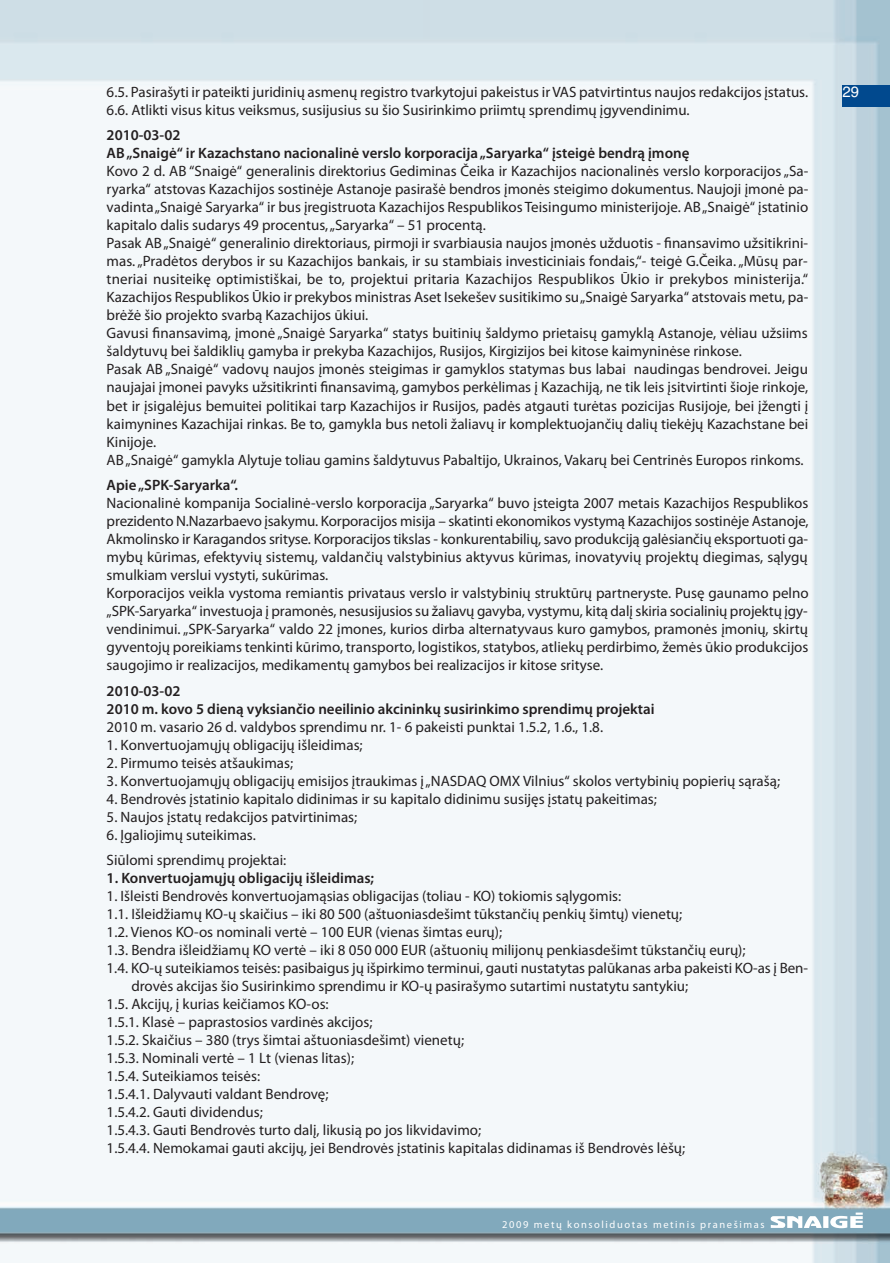
<style>
.page{position:relative;width:890px;height:1263px;background:#fff}
.page>*{position:absolute;margin:0;border:0;box-sizing:border-box;transform-origin:0 0}
.t1{font:15px/18px "Myriad Pro";color:#231f20}
.t2{font:600 15px/18px "Myriad Pro";color:#231f20}
.t3{font:15px "Helvetica";color:#fff}
.t4{font:10.5px "Myriad Pro";letter-spacing:.15em;color:#fff}
</style>
<div class="page">
<img style="left:0;top:0;width:890px;height:1263px">
<div style="left:842px;top:86px;width:48px;height:21px;background:#01498e"></div>
<svg style="left:770px;top:1212px;width:93px;height:16px"></svg>
<p class="t1" style="left:107px;top:84px;width:703px">6.5. Pasirašyti ir pateikti juridinių asmenų registro tvarkytojui pakeistus ir VAS patvirtintus naujos redakcijos įstatus.<br>6.6. Atlikti visus kitus veiksmus, susijusius su šio Susirinkimo priimtų sprendimų įgyvendinimu.</p>
<p class="t2" style="left:107px;top:128px;width:584px">2010-03-02<br>AB „Snaigė“ ir Kazachstano nacionalinė verslo korporacija „Saryarka“ įsteigė bendrą įmonę</p>
<p class="t1" style="left:107px;top:164px;width:703px">Kovo 2 d. AB “Snaigė“ generalinis direktorius Gediminas Čeika ir Kazachijos nacionalinės verslo korporacijos „Sa&shy;ryarka“ atstovas Kazachijos sostinėje Astanoje pasirašė bendros įmonės steigimo dokumentus. Naujoji įmonė pa&shy;vadinta „Snaigė Saryarka“ ir bus įregistruota Kazachijos Respublikos Teisingumo ministerijoje. AB „Snaigė“ įstatinio kapitalo dalis sudarys 49 procentus, „Saryarka“ – 51 procentą.<br>Pasak AB „Snaigė“ generalinio direktoriaus, pirmoji ir svarbiausia naujos įmonės užduotis - finansavimo užsitikrini&shy;mas. „Pradėtos derybos ir su Kazachijos bankais, ir su stambiais investiciniais fondais,“- teigė G.Čeika. „Mūsų par&shy;tneriai nusiteikę optimistiškai, be to, projektui pritaria Kazachijos Respublikos Ūkio ir prekybos ministerija.“ Kazachijos Respublikos Ūkio ir prekybos ministras Aset Isekešev susitikimo su „Snaigė Saryarka“ atstovais metu, pa&shy;brėžė šio projekto svarbą Kazachijos ūkiui.<br>Gavusi finansavimą, įmonė „Snaigė Saryarka“ statys buitinių šaldymo prietaisų gamyklą Astanoje, vėliau užsiims šaldytuvų bei šaldiklių gamyba ir prekyba Kazachijos, Rusijos, Kirgizijos bei kitose kaimyninėse rinkose.<br>Pasak AB „Snaigė“ vadovų naujos įmonės steigimas ir gamyklos statymas bus labai naudingas bendrovei. Jeigu naujajai įmonei pavyks užsitikrinti finansavimą, gamybos perkėlimas į Kazachiją, ne tik leis įsitvirtinti šioje rinkoje, bet ir įsigalėjus bemuitei politikai tarp Kazachijos ir Rusijos, padės atgauti turėtas pozicijas Rusijoje, bei įžengti į kaimynines Kazachijai rinkas. Be to, gamykla bus netoli žaliavų ir komplektuojančių dalių tiekėjų Kazachstane bei Kinijoje.<br>AB „Snaigė“ gamykla Alytuje toliau gamins šaldytuvus Pabaltijo, Ukrainos, Vakarų bei Centrinės Europos rinkoms.</p>
<p class="t2" style="left:107px;top:477px;width:133px">Apie „SPK-Saryarka“.</p>
<p class="t1" style="left:107px;top:495px;width:703px">Nacionalinė kompanija Socialinė-verslo korporacija „Saryarka“ buvo įsteigta 2007 metais Kazachijos Respublikos prezidento N.Nazarbaevo įsakymu. Korporacijos misija – skatinti ekonomikos vystymą Kazachijos sostinėje Astanoje, Akmolinsko ir Karagandos srityse. Korporacijos tikslas - konkurentabilių, savo produkciją galėsiančių eksportuoti ga&shy;mybų kūrimas, efektyvių sistemų, valdančių valstybinius aktyvus kūrimas, inovatyvių projektų diegimas, sąlygų smulkiam verslui vystyti, sukūrimas.<br>Korporacijos veikla vystoma remiantis privataus verslo ir valstybinių struktūrų partneryste. Pusę gaunamo pelno „SPK-Saryarka“ investuoja į pramonės, nesusijusios su žaliavų gavyba, vystymu, kitą dalį skiria socialinių projektų įgy&shy;vendinimui. „SPK-Saryarka“ valdo 22 įmones, kurios dirba alternatyvaus kuro gamybos, pramonės įmonių, skirtų gyventojų poreikiams tenkinti kūrimo, transporto, logistikos, statybos, atliekų perdirbimo, žemės ūkio produkcijos saugojimo ir realizacijos, medikamentų gamybos bei realizacijos ir kitose srityse.</p>
<p class="t2" style="left:107px;top:683px;width:549px">2010-03-02<br>2010 m. kovo 5 dieną vyksiančio neeilinio akcininkų susirinkimo sprendimų projektai</p>
<p class="t1" style="left:107px;top:719px;width:498px">2010 m. vasario 26 d. valdybos sprendimu nr. 1- 6 pakeisti punktai 1.5.2, 1.6., 1.8.</p>
<p class="t1" style="left:107px;top:737px;width:258px">1. Konvertuojamųjų obligacijų išleidimas;</p>
<p class="t1" style="left:107px;top:755px;width:188px">2. Pirmumo teisės atšaukimas;</p>
<p class="t1" style="left:107px;top:773px;width:675px">3. Konvertuojamųjų obligacijų emisijos įtraukimas į „NASDAQ OMX Vilnius“ skolos vertybinių popierių sąrašą;</p>
<p class="t1" style="left:107px;top:791px;width:552px">4. Bendrovės įstatinio kapitalo didinimas ir su kapitalo didinimu susijęs įstatų pakeitimas;</p>
<p class="t1" style="left:107px;top:809px;width:252px">5. Naujos įstatų redakcijos patvirtinimas;</p>
<p class="t1" style="left:107px;top:823px;width:181px;line-height:25.5px">6. Įgaliojimų suteikimas.<br>Siūlomi sprendimų projektai:</p>
<p class="t2" style="left:107px;top:870px;width:269px">1. Konvertuojamųjų obligacijų išleidimas;</p>
<p class="t1" style="left:107px;top:888px;width:516px">1. Išleisti Bendrovės konvertuojamąsias obligacijas (toliau - KO) tokiomis sąlygomis:</p>
<p class="t1" style="left:107px;top:906px;width:577px">1.1. Išleidžiamų KO-ų skaičius – iki 80 500 (aštuoniasdešimt tūkstančių penkių šimtų) vienetų;</p>
<p class="t1" style="left:107px;top:924px;width:397px">1.2. Vienos KO-os nominali vertė – 100 EUR (vienas šimtas eurų);</p>
<p class="t1" style="left:107px;top:942px;width:640px">1.3. Bendra išleidžiamų KO vertė – iki 8 050 000 EUR (aštuonių milijonų penkiasdešimt tūkstančių eurų);</p>
<p class="t1" style="left:107px;top:960px;width:703px">1.4. KO-ų suteikiamos teisės: pasibaigus jų išpirkimo terminui, gauti nustatytas palūkanas arba pakeisti KO-as į Ben-</p>
<p class="t1" style="left:131px;top:978px;width:558px">drovės akcijas šio Susirinkimo sprendimu ir KO-ų pasirašymo sutartimi nustatytu santykiu;</p>
<p class="t1" style="left:107px;top:996px;width:224px">1.5. Akcijų, į kurias keičiamos KO-os:</p>
<p class="t1" style="left:107px;top:1014px;width:267px">1.5.1. Klasė – paprastosios vardinės akcijos;</p>
<p class="t1" style="left:107px;top:1032px;width:359px">1.5.2. Skaičius – 380 (trys šimtai aštuoniasdešimt) vienetų;</p>
<p class="t1" style="left:107px;top:1050px;width:249px">1.5.3. Nominali vertė – 1 Lt (vienas litas);</p>
<p class="t1" style="left:107px;top:1068px;width:155px">1.5.4. Suteikiamos teisės:</p>
<p class="t1" style="left:107px;top:1086px;width:223px">1.5.4.1. Dalyvauti valdant Bendrovę;</p>
<p class="t1" style="left:107px;top:1104px;width:158px">1.5.4.2. Gauti dividendus;</p>
<p class="t1" style="left:107px;top:1122px;width:376px">1.5.4.3. Gauti Bendrovės turto dalį, likusią po jos likvidavimo;</p>
<p class="t1" style="left:107px;top:1140px;width:580px">1.5.4.4. Nemokamai gauti akcijų, jei Bendrovės įstatinis kapitalas didinamas iš Bendrovės lėšų;</p>
<p class="t4" style="left:502px;top:1220px;width:264px">2009 metų konsoliduotas metinis pranešimas</p>
<p class="t3" style="left:842px;top:86px;width:18px">29</p>
</div>
